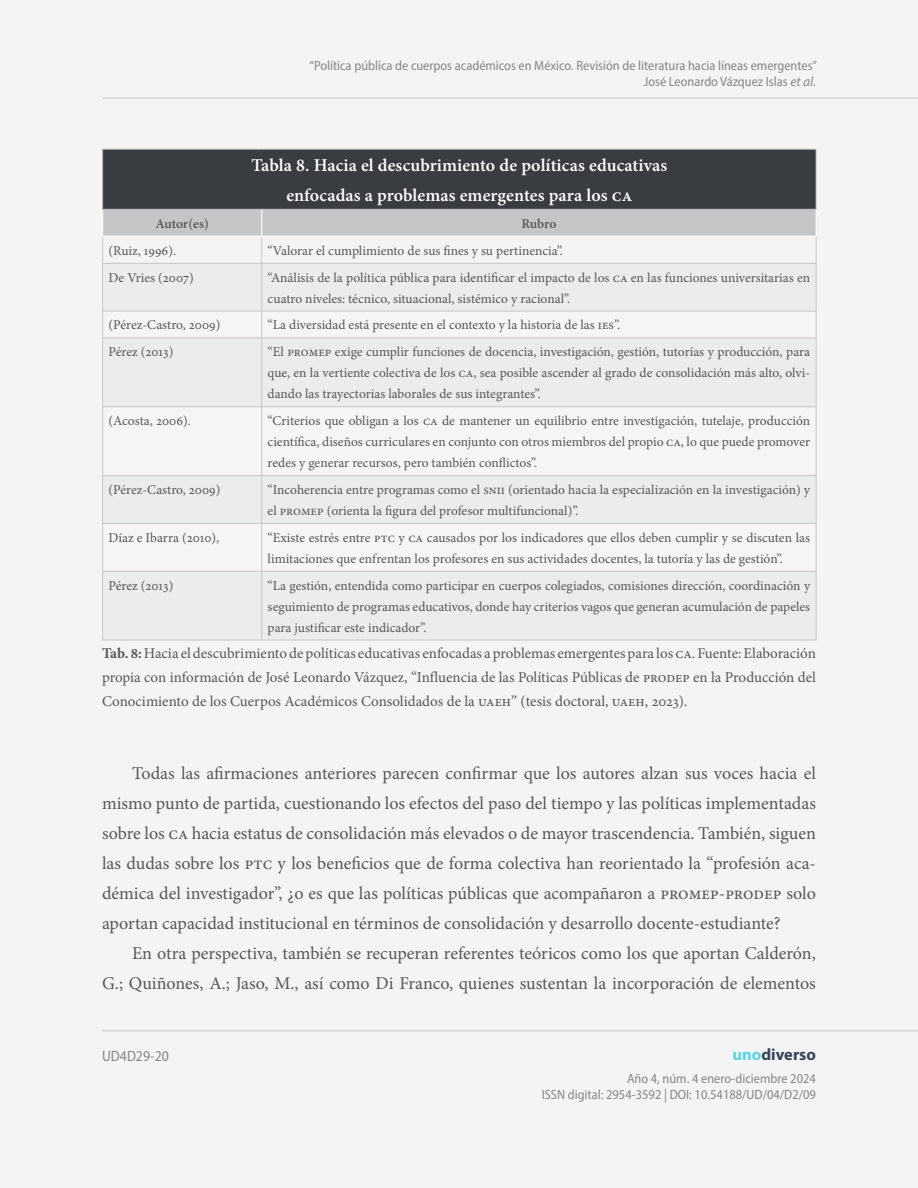
<style>
.page{position:relative;width:918px;height:1188px;background:#eee}
.page>*{position:absolute;margin:0;border:0;box-sizing:border-box;transform-origin:0 0}
.t1{font:18px/30px "Minion Pro";color:#575756;text-align:justify}
.TB-ENCABEZADO{font:600 18px/30px "Minion Pro";letter-spacing:.005em;color:#fff;text-align:center}
.t2{font:700 16.5px "Myriad Pro";color:#364358}
.PIE-TABLA{font:15px/24px "Minion Pro";color:#575756;text-align:justify}
.t3{font:semi-condensed 15px "Myriad Pro";color:#878787}
.T_CT_JUSTIFICADO_IZQ{font:13.5px/21px "Minion Pro";color:#575756}
.t4{font:semi-condensed 13.5px/16.2px "Myriad Pro";color:#878787;text-align:right}
.T_SUBENCABEZADO{font:600 13.5px "Minion Pro";letter-spacing:-.005em;color:#575756}
.s1{font-style:italic;font-stretch:normal}
.s2{font-weight:700}
.s3{color:#57d5e4}
</style>
<div class="page">
<hr style="left:102px;top:1031px;width:816px;height:1px;background:#c6c6c6">
<hr style="left:102px;top:98px;width:816px;height:1px;background:#c6c6c6">
<div style="left:103px;top:149px;width:713px;height:60px;background:#393d42"></div>
<svg style="left:103px;top:264px;width:713px;height:376px"></svg>
<svg style="left:103px;top:312px;width:713px;height:259px"></svg>
<hr style="left:102px;top:263px;width:160px;height:1px;background:#c6c6c6">
<hr style="left:262px;top:263px;width:554px;height:1px;background:#c6c6c6">
<hr style="left:261px;top:263px;width:1px;height:48px;background:#c6c6c6">
<hr style="left:102px;top:311px;width:160px;height:1px;background:#c6c6c6">
<hr style="left:262px;top:311px;width:554px;height:1px;background:#c6c6c6">
<svg style="left:261px;top:312px;width:1px;height:26px"></svg>
<hr style="left:102px;top:338px;width:160px;height:1px;background:#c6c6c6">
<hr style="left:262px;top:338px;width:554px;height:1px;background:#c6c6c6">
<hr style="left:261px;top:338px;width:1px;height:69px;background:#c6c6c6">
<hr style="left:102px;top:407px;width:160px;height:1px;background:#c6c6c6">
<hr style="left:262px;top:407px;width:554px;height:1px;background:#c6c6c6">
<hr style="left:261px;top:407px;width:1px;height:68px;background:#c6c6c6">
<hr style="left:102px;top:475px;width:160px;height:1px;background:#c6c6c6">
<hr style="left:262px;top:475px;width:554px;height:1px;background:#c6c6c6">
<hr style="left:261px;top:476px;width:1px;height:47px;background:#c6c6c6">
<hr style="left:102px;top:523px;width:160px;height:1px;background:#c6c6c6">
<hr style="left:262px;top:523px;width:554px;height:1px;background:#c6c6c6">
<hr style="left:261px;top:524px;width:1px;height:47px;background:#c6c6c6">
<hr style="left:102px;top:571px;width:160px;height:1px;background:#c6c6c6">
<hr style="left:262px;top:571px;width:554px;height:1px;background:#c6c6c6">
<hr style="left:261px;top:571px;width:1px;height:69px;background:#c6c6c6">
<svg style="left:102px;top:210px;width:715px;height:53px"></svg>
<hr style="left:102px;top:263px;width:1px;height:48px;background:#c6c6c6">
<hr style="left:816px;top:263px;width:1px;height:48px;background:#c6c6c6">
<svg style="left:102px;top:311px;width:1px;height:27px"></svg>
<svg style="left:816px;top:311px;width:1px;height:27px"></svg>
<hr style="left:102px;top:338px;width:1px;height:69px;background:#c6c6c6">
<hr style="left:816px;top:338px;width:1px;height:69px;background:#c6c6c6">
<hr style="left:102px;top:407px;width:1px;height:68px;background:#c6c6c6">
<hr style="left:816px;top:407px;width:1px;height:68px;background:#c6c6c6">
<hr style="left:102px;top:476px;width:1px;height:47px;background:#c6c6c6">
<hr style="left:816px;top:476px;width:1px;height:47px;background:#c6c6c6">
<hr style="left:102px;top:524px;width:1px;height:47px;background:#c6c6c6">
<hr style="left:816px;top:524px;width:1px;height:47px;background:#c6c6c6">
<hr style="left:102px;top:571px;width:1px;height:69px;background:#c6c6c6">
<hr style="left:816px;top:571px;width:1px;height:69px;background:#c6c6c6">
<hr style="left:102px;top:640px;width:160px;height:1px;background:#c6c6c6">
<hr style="left:262px;top:640px;width:554px;height:1px;background:#c6c6c6">
<hr style="left:102px;top:149px;width:160px;height:1px;background:#c4c5c6">
<hr style="left:102px;top:150px;width:1px;height:59px;background:#c4c5c6">
<hr style="left:262px;top:149px;width:555px;height:1px;background:#c4c5c6">
<hr style="left:816px;top:150px;width:1px;height:59px;background:#c4c5c6">
<hr style="left:102px;top:209px;width:160px;height:1px;background:#c4c5c6">
<hr style="left:262px;top:209px;width:555px;height:1px;background:#c4c5c6">
<p class="t4" style="left:310px;top:57px;width:509px">“Política pública de cuerpos académicos en México. Revisión de literatura hacia líneas emergentes”<br>José Leonardo Vázquez Islas <span class="s1">et al.</span></p>
<p class="TB-ENCABEZADO" style="left:251px;top:150px;width:417px">Tabla 8. Hacia el descubrimiento de políticas educativas enfocadas a problemas emergentes para los CA</p>
<p class="T_SUBENCABEZADO" style="left:155px;top:214px;width:55px">Autor(es)</p>
<p class="T_SUBENCABEZADO" style="left:521px;top:214px;width:37px">Rubro</p>
<p class="T_CT_JUSTIFICADO_IZQ" style="left:109px;top:240px;width:69px">(Ruiz, 1996).</p>
<p class="T_CT_JUSTIFICADO_IZQ" style="left:268px;top:240px;width:297px">“Valorar el cumplimiento de sus fines y su pertinencia”.</p>
<p class="T_CT_JUSTIFICADO_IZQ" style="left:109px;top:267px;width:87px">De Vries (2007)</p>
<p class="T_CT_JUSTIFICADO_IZQ" style="left:268px;top:267px;width:544px">“Análisis de la política pública para identificar el impacto de los CA en las funciones universitarias en cuatro niveles: técnico, situacional, sistémico y racional”.</p>
<p class="T_CT_JUSTIFICADO_IZQ" style="left:109px;top:315px;width:113px">(Pérez-Castro, 2009)</p>
<p class="T_CT_JUSTIFICADO_IZQ" style="left:268px;top:315px;width:354px">“La diversidad está presente en el contexto y la historia de las IES”.</p>
<p class="T_CT_JUSTIFICADO_IZQ" style="left:109px;top:342px;width:66px">Pérez (2013)</p>
<p class="T_CT_JUSTIFICADO_IZQ" style="left:268px;top:342px;width:544px;text-align:justify">“El PROMEP exige cumplir funciones de docencia, investigación, gestión, tutorías y producción, para que, en la vertiente colectiva de los CA, sea posible ascender al grado de consolidación más alto, olvi&shy;dando las trayectorias laborales de sus integrantes”.</p>
<p class="T_CT_JUSTIFICADO_IZQ" style="left:109px;top:410px;width:84px">(Acosta, 2006).</p>
<p class="T_CT_JUSTIFICADO_IZQ" style="left:268px;top:410px;width:544px;text-align:justify">“Criterios que obligan a los CA de mantener un equilibrio entre investigación, tutelaje, producción científica, diseños curriculares en conjunto con otros miembros del propio CA, lo que puede promover redes y generar recursos, pero también conflictos”.</p>
<p class="T_CT_JUSTIFICADO_IZQ" style="left:109px;top:479px;width:113px">(Pérez-Castro, 2009)</p>
<p class="T_CT_JUSTIFICADO_IZQ" style="left:268px;top:479px;width:544px">“Incoherencia entre programas como el SNII (orientado hacia la especialización en la investigación) y el PROMEP (orienta la figura del profesor multifuncional)”.</p>
<p class="T_CT_JUSTIFICADO_IZQ" style="left:109px;top:527px;width:112px">Díaz e Ibarra (2010),</p>
<p class="T_CT_JUSTIFICADO_IZQ" style="left:268px;top:527px;width:544px">“Existe estrés entre PTC y CA causados por los indicadores que ellos deben cumplir y se discuten las limitaciones que enfrentan los profesores en sus actividades docentes, la tutoría y las de gestión”.</p>
<p class="T_CT_JUSTIFICADO_IZQ" style="left:109px;top:575px;width:66px">Pérez (2013)</p>
<p class="T_CT_JUSTIFICADO_IZQ" style="left:268px;top:575px;width:544px;text-align:justify">“La gestión, entendida como participar en cuerpos colegiados, comisiones dirección, coordinación y seguimiento de programas educativos, donde hay criterios vagos que generan acumulación de papeles para justificar este indicador”.</p>
<p class="PIE-TABLA" style="left:102px;top:642px;width:715px"><span class="s2">Tab. 8:</span> Hacia el descubrimiento de políticas educativas enfocadas a problemas emergentes para los CA. Fuente: Elaboración propia con información de José Leonardo Vázquez, “Influencia de las Políticas Públicas de PRODEP en la Producción del Conocimiento de los Cuerpos Académicos Consolidados de la UAEH” (tesis doctoral, UAEH, 2023).</p>
<p class="t1" style="left:102px;top:758px;width:715px;text-indent:30px">Todas las afirmaciones anteriores parecen confirmar que los autores alzan sus voces hacia el mismo punto de partida, cuestionando los efectos del paso del tiempo y las políticas implementadas sobre los CA hacia estatus de consolidación más elevados o de mayor trascendencia. También, siguen las dudas sobre los PTC y los beneficios que de forma colectiva han reorientado la “profesión aca&shy;démica del investigador”, ¿o es que las políticas públicas que acompañaron a PROMEP-PRODEP solo aportan capacidad institucional en términos de consolidación y desarrollo docente-estudiante?</p>
<p class="t1" style="left:102px;top:938px;width:715px;text-align:right">En otra perspectiva, también se recuperan referentes teóricos como los que aportan Calderón,<br>G.; Quiñones, A.; Jaso, M., así como Di Franco, quienes sustentan la incorporación de elementos</p>
<p class="t3" style="left:102px;top:1046px;width:68px">UD4D29-20</p>
<p class="t2" style="left:733px;top:1044px;width:85px"><span class="s3">uno</span>diverso</p>
<p class="t4" style="left:542px;top:1070px;width:276px">Año 4, núm. 4 enero-diciembre 2024<br>ISSN digital: 2954-3592 | DOI: 10.54188/UD/04/D2/09</p>
</div>
